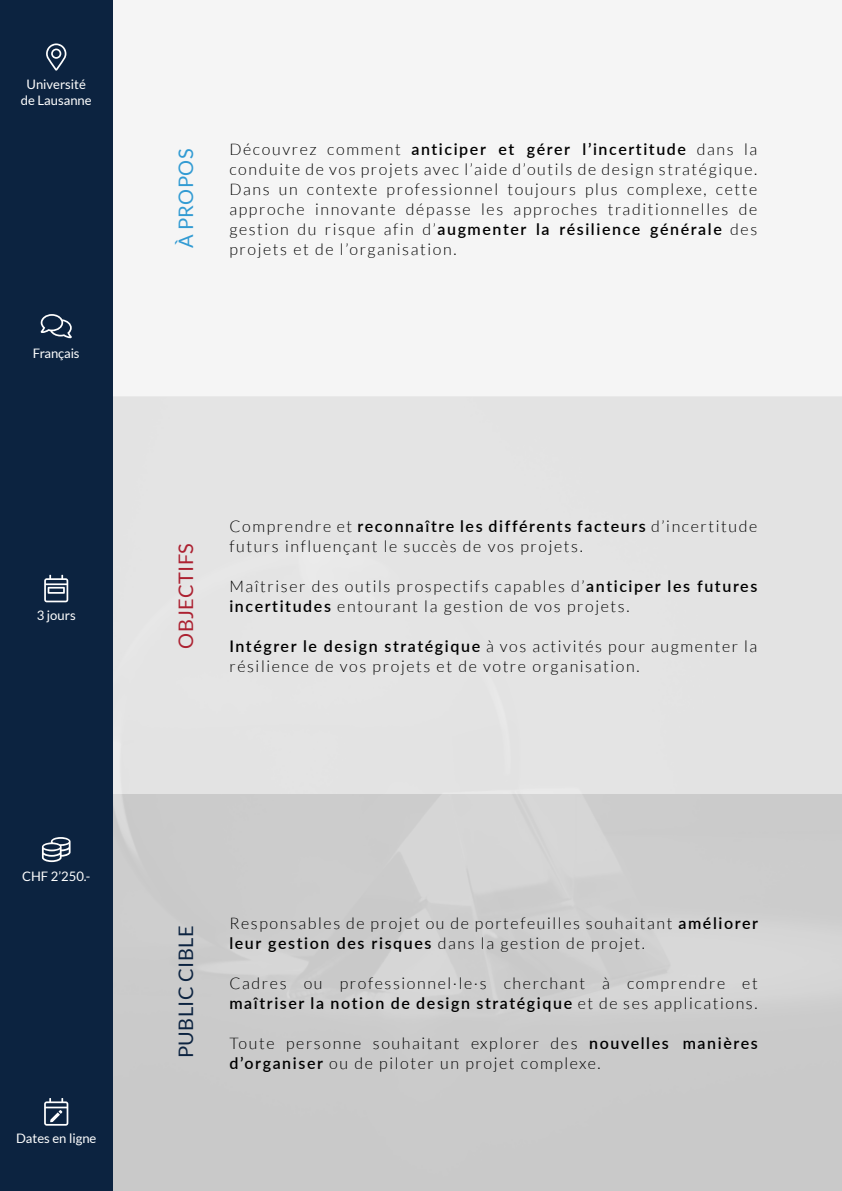
<style>
.page{position:relative;width:842px;height:1191px;background:#fff}
.page>*{position:absolute;margin:0;border:0;box-sizing:border-box;transform-origin:0 0}
.t1{font:20px "Lato";letter-spacing:.02em;color:#0c2340}
.t2{font:20px "Lato";letter-spacing:.015em;color:#ac2131}
.t3{font:20px "Lato";letter-spacing:.02em;color:#329bd3}
.t4{font:300 16px/20px "Lato";letter-spacing:.1em;color:#000}
.t5{font:13px/16.4px "Lato";color:#fff;text-align:center}
.s1{font-weight:600}
</style>
<div class="page">
<div style="left:0;top:0;width:842px;height:397px;background:#f5f5f5"></div>
<div style="left:0;top:0;width:113px;height:1191px;background:#0c2340"></div>
<svg style="left:46px;top:43px;width:20px;height:28px"></svg>
<svg style="left:42px;top:837px;width:29px;height:25px"></svg>
<svg style="left:44px;top:1098px;width:24px;height:27px"></svg>
<svg style="left:41px;top:314px;width:31px;height:24px"></svg>
<svg style="left:44px;top:575px;width:24px;height:27px"></svg>
<p class="t5" style="left:21px;top:76px;width:72px">Université de Lausanne</p>
<p class="t5" style="left:33px;top:345px;width:48px">Français</p>
<p class="t5" style="left:37px;top:607px;width:40px">3 jours</p>
<p class="t5" style="left:22px;top:868px;width:70px">CHF 2’250.-</p>
<p class="t5" style="left:16px;top:1130px;width:82px">Dates en ligne</p>
<p class="t3" style="left:175px;top:248px;width:101px;rotate:-90deg">À PROPOS</p>
<p class="t4" style="left:229px;top:139px;width:529px;text-align:justify">Découvrez comment <span class="s1">anticiper et gérer l’incertitude</span> dans la conduite de vos projets avec l’aide d’outils de design stratégique.<br>Dans un contexte professionnel toujours plus complexe, cette approche innovante dépasse les approches traditionnelles de gestion du risque afin d’<span class="s1">augmenter la résilience générale</span> des projets et de l’organisation.</p>
<p class="t2" style="left:175px;top:648px;width:107px;rotate:-90deg">OBJECTIFS</p>
<p class="t4" style="left:229px;top:516px;width:529px">Comprendre et <span class="s1">reconnaître les différents facteurs</span> d’incertitude futurs influençant le succès de vos projets.</p>
<p class="t4" style="left:229px;top:576px;width:529px">Maîtriser des outils prospectifs capables d’<span class="s1">anticiper les futures incertitudes</span> entourant la gestion de vos projets.</p>
<p class="t4" style="left:229px;top:636px;width:529px"><span class="s1">Intégrer le design stratégique</span> à vos activités pour augmenter la résilience de vos projets et de votre organisation.</p>
<p class="t1" style="left:175px;top:1058px;width:134px;rotate:-90deg">PUBLIC CIBLE</p>
<p class="t4" style="left:229px;top:913px;width:530px">Responsables de projet ou de portefeuilles souhaitant <span class="s1">améliorer leur gestion des risques</span> dans la gestion de projet.</p>
<p class="t4" style="left:229px;top:973px;width:530px">Cadres ou professionnel·le·s cherchant à comprendre et <span class="s1">maîtriser la notion de design stratégique</span> et de ses applications.</p>
<p class="t4" style="left:229px;top:1033px;width:530px">Toute personne souhaitant explorer des <span class="s1">nouvelles manières d’organiser</span> ou de piloter un projet complexe.</p>
</div>
